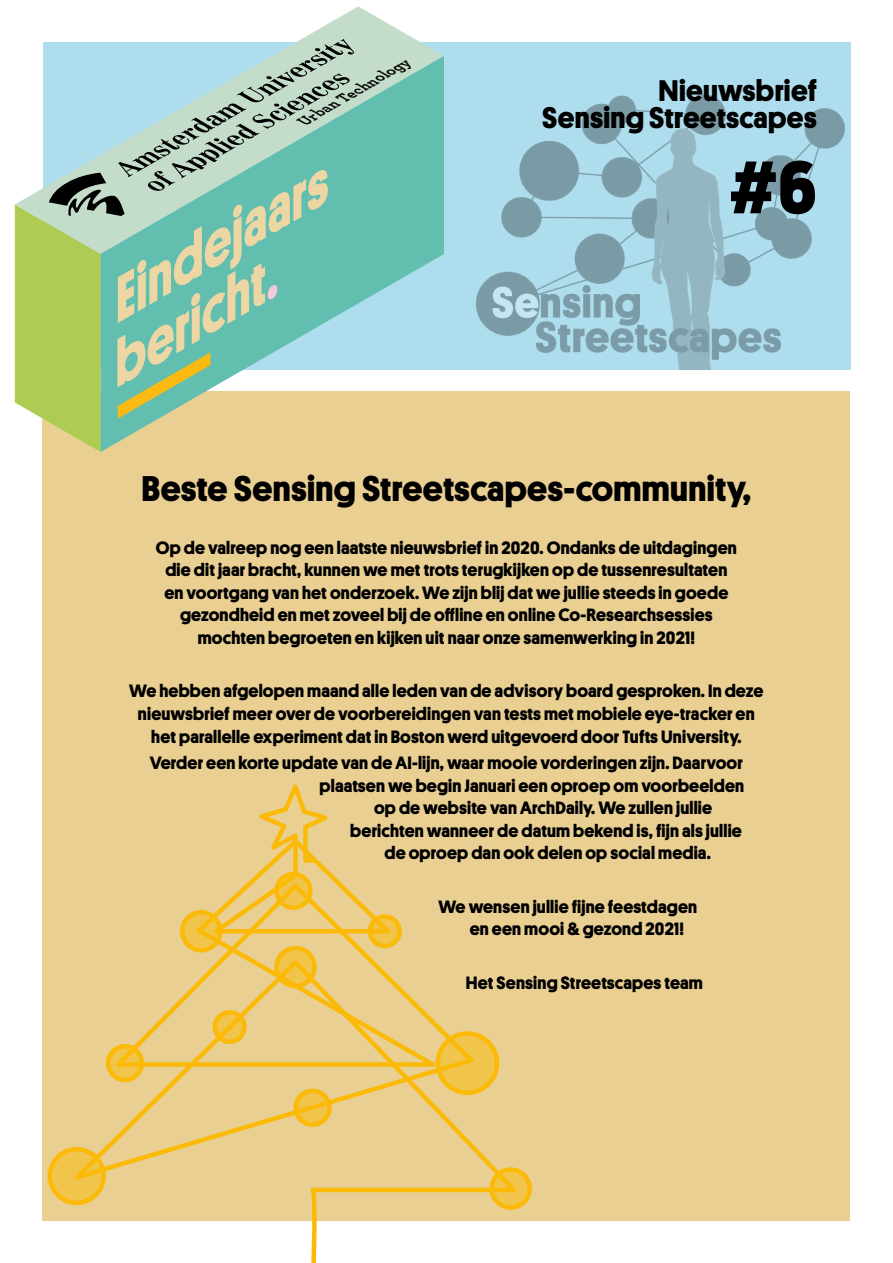
<style>
.page{position:relative;width:893px;height:1263px;background:#fff}
.page>*{position:absolute;margin:0;border:0;box-sizing:border-box;transform-origin:0 0}
.t1{font:700 74.85px "Platform";color:#000}
.t2{font:italic 700 57.15px/55.7px "Platform";color:#ecd6a3}
.t3{font:700 36px "Platform";letter-spacing:.01em;color:#000}
.t4{font:700 30px/27px "Platform";letter-spacing:.01em;color:#000;text-align:right}
.t5{font:700 18px/22.5px "Platform";letter-spacing:.01em;color:#000;text-align:center}
.t6{font:italic 700 15px "Archer";color:#000}
.s1{color:#f6c8db}
</style>
<div class="page">
<div style="left:43px;top:43px;width:808px;height:327px;background:#aedded"></div>
<img style="left:476px;top:94px;width:369px;height:276px">
<div style="left:43px;top:391px;width:807px;height:829px;background:#e9cf92"></div>
<svg style="left:302px;top:6px;width:142px;height:50px"></svg>
<svg style="left:361px;top:56px;width:83px;height:246px;background:#72c4b7"></svg>
<svg style="left:15px;top:39px;width:346px;height:413px"></svg>
<svg style="left:61px;top:784px;width:463px;height:479px"></svg>
<svg style="left:50px;top:1149px;width:54px;height:54px;background:#f2c13e"></svg>
<div style="left:48px;top:1147px;width:58px;height:58px;border:4px solid #fbba07;border-radius:50%"></div>
<svg style="left:296px;top:1091px;width:33px;height:34px"></svg>
<div style="left:293px;top:1089px;width:39px;height:38px;border:4px solid #fbba07;border-radius:50%"></div>
<svg style="left:277px;top:874px;width:33px;height:34px"></svg>
<div style="left:274px;top:872px;width:39px;height:38px;border:4px solid #fbba07;border-radius:50%"></div>
<svg style="left:108px;top:1046px;width:34px;height:34px"></svg>
<div style="left:106px;top:1044px;width:38px;height:38px;border:4px solid #fbba07;border-radius:50%"></div>
<svg style="left:438px;top:1033px;width:59px;height:60px;background:#f2c23e"></svg>
<div style="left:436px;top:1031px;width:63px;height:64px;border:4px solid #fbba07;border-radius:50%"></div>
<svg style="left:370px;top:916px;width:30px;height:30px"></svg>
<div style="left:368px;top:914px;width:34px;height:34px;border:4px solid #fbba07;border-radius:50%"></div>
<svg style="left:215px;top:1012px;width:29px;height:30px"></svg>
<div style="left:213px;top:1010px;width:34px;height:34px;border:4px solid #fbba07;border-radius:50%"></div>
<svg style="left:492px;top:1169px;width:38px;height:38px"></svg>
<div style="left:489px;top:1167px;width:43px;height:43px;border:4px solid #fbba07;border-radius:50%"></div>
<svg style="left:182px;top:912px;width:38px;height:38px"></svg>
<div style="left:180px;top:910px;width:43px;height:42px;border:4px solid #fbba07;border-radius:50%"></div>
<svg style="left:277px;top:948px;width:38px;height:38px"></svg>
<div style="left:274px;top:946px;width:43px;height:42px;border:4px solid #fbba07;border-radius:50%"></div>
<p class="t6" style="left:297px;top:111px;width:125px;rotate:-30deg">Urban Technology</p>
<h2 class="t2" style="left:62px;top:296px;width:279px;text-indent:32px;rotate:-30deg">Eindejaars bericht<span class="s1">.</span></h2>
<h3 class="t4" style="left:542px;top:76px;width:276px">Nieuwsbrief<br>Sensing Streetscapes</h3>
<h1 class="t1" style="left:730px;top:133px;width:89px">#6</h1>
<h3 class="t3" style="left:142px;top:462px;width:611px">Beste Sensing Streetscapes-community,</h3>
<p class="t5" style="left:156px;top:535px;width:582px">Op de valreep nog een laatste nieuwsbrief in 2020. Ondanks de uitdagingen die dit jaar bracht, kunnen we met trots terugkijken op de tussenresultaten en voortgang van het onderzoek. We zijn blij dat we jullie steeds in goede gezondheid en met zoveel bij de offline en online Co‑Researchsessies mochten begroeten en kijken uit naar onze samenwerking in 2021!</p>
<p class="t5" style="left:129px;top:679px;width:636px">We hebben afgelopen maand alle leden van de advisory board gesproken. In deze nieuwsbrief meer over de voorbereidingen van tests met mobiele eye-tracker en het parallelle experiment dat in Boston werd uitgevoerd door Tufts University.</p>
<p class="t5" style="left:150px;top:751px;width:594px">Verder een korte update van de AI-lijn, waar mooie vorderingen zijn. Daarvoor</p>
<p class="t5" style="left:320px;top:773px;width:426px">plaatsen we begin Januari een oproep om voorbeelden</p>
<p class="t5" style="left:374px;top:796px;width:340px">op de website van ArchDaily. We zullen jullie</p>
<p class="t5" style="left:350px;top:818px;width:393px">berichten wanneer de datum bekend is, fijn als jullie</p>
<p class="t5" style="left:384px;top:841px;width:328px">de oproep dan ook delen op social media.</p>
<p class="t5" style="left:470px;top:894px;width:229px;text-align:left;text-indent:-31px">We wensen jullie fijne feestdagen en een mooi &amp; gezond 2021!</p>
<p class="t5" style="left:466px;top:970px;width:239px">Het Sensing Streetscapes team</p>
</div>
